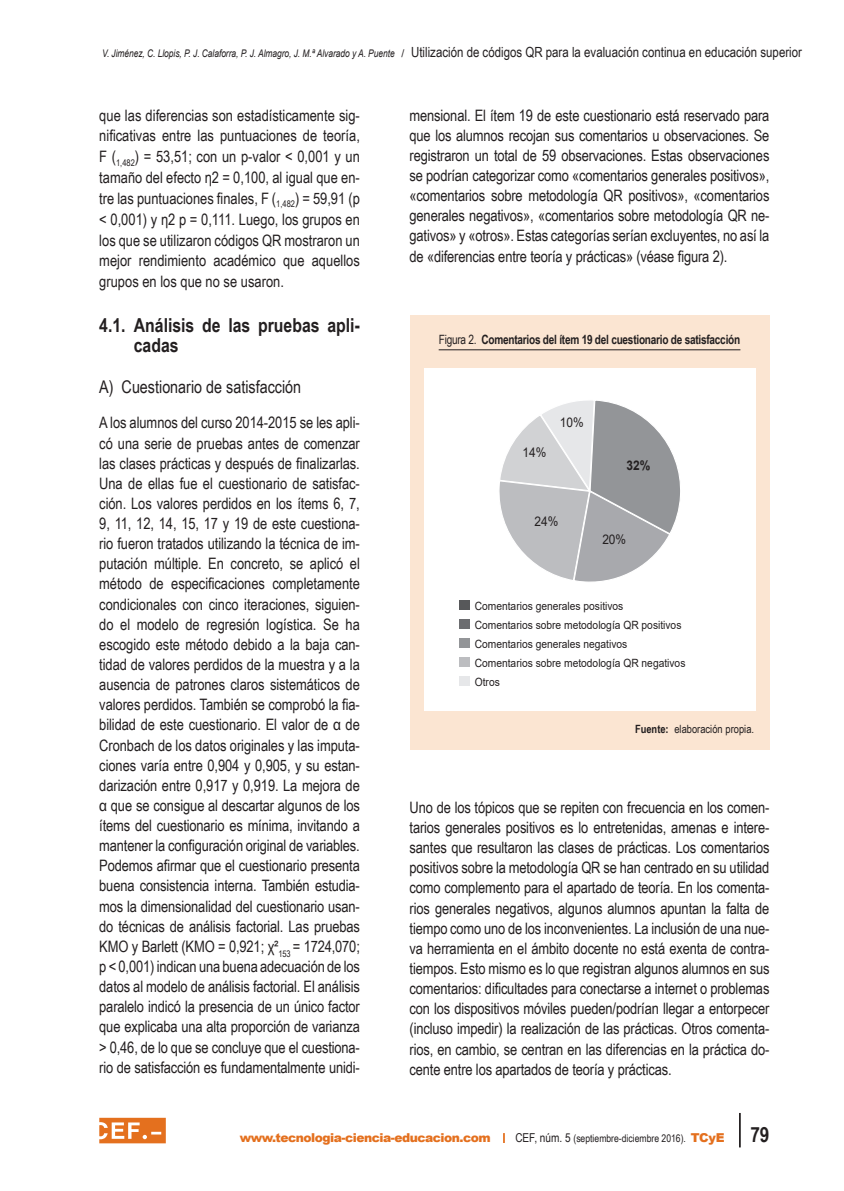
<style>
.page{position:relative;width:844px;height:1191px;background:#fff}
.page>*{position:absolute;margin:0;border:0;box-sizing:border-box;transform-origin:0 0}
.epigrafe_1_1{font:700 19.25px/20.1px "Arial Narrow";color:#231f20}
.epigrafe_1_1_1{font:17.5px "Arial Narrow";color:#231f20}
.texto_general{font:15.75px/20.1px "Arial Narrow";letter-spacing:-.01em;color:#231f20;text-align:justify}
.t1{font:13.3px "Arial";color:#231f20;scale:.9 1}
.t2{font:700 13.3px "Arial";color:#231f20;scale:.9 1}
.texto_general-2{font:700 12.78px "Arial Narrow";letter-spacing:-.02em;color:#231f20;scale:.96 1}
.t3{font:900 12.25px "Arial";letter-spacing:-.04em;color:#e4701e}
.t4{font:11.38px "Arial";color:#231f20;scale:.9 1}
.nota_al_pie{font:11.38px "Arial Narrow";color:#231f20}
.t5{font:italic 10.5px "Arial";letter-spacing:-.005em;color:#231f20;scale:.8 1}
.t6{font:10.5px "Arial Narrow";color:#231f20}
.s1{font-style:normal}
.s2{font-family:"Arial Narrow";font-style:normal;font-size:14px}
.s3{font-weight:400}
.s4{font-weight:700}
.s5{font-size:12.25px}
.s6{font-family:"Arial";font-weight:900;font-size:12.25px;color:#e4701e}
.s7{font-weight:700;font-size:21px}
</style>
<div class="page">
<hr style="left:738px;top:1113px;width:2px;height:34px;background:#231f20">
<svg style="left:99px;top:1117px;width:67px;height:26px;background:#e99050"></svg>
<div style="left:409px;top:315px;width:360px;height:434px;background:#fbe5d2"></div>
<hr style="left:438px;top:349px;width:302px;height:1px;background:#231f20">
<div style="left:424px;top:368px;width:331px;height:342px;background:#fff"></div>
<svg style="left:499px;top:400px;width:181px;height:182px"></svg>
<div style="left:459px;top:600px;width:10px;height:10px;background:#57585a"></div>
<div style="left:459px;top:619px;width:10px;height:10px;background:#6c6d70"></div>
<div style="left:459px;top:638px;width:10px;height:10px;background:#939598"></div>
<div style="left:459px;top:657px;width:10px;height:10px;background:#bcbdc0"></div>
<div style="left:459px;top:676px;width:10px;height:10px;background:#e6e7e9"></div>
<p class="t5" style="left:102px;top:47px;width:876px">V. Jiménez, C. Llopis, P. J. Calaforra, P. J. Almagro, J. M.ª Alvarado y A. Puente <span class="s1">/</span> <span class="s2">Utilización de códigos QR para la evaluación continua en educación superior</span></p>
<p class="texto_general" style="left:99px;top:104px;width:262px;line-height:20.8px">que las diferencias son estadísticamente sig&shy;nificativas entre las puntuaciones de teoría, F (<sub>1,482</sub>) = 53,51; con un p-valor &lt; 0,001 y un tamaño del efecto η2 = 0,100, al igual que en&shy;tre las puntuaciones finales, F (<sub>1,482</sub>) = 59,91 (p &lt; 0,001) y η2 p = 0,111. Luego, los grupos en los que se utilizaron códigos QR mostraron un mejor rendimiento académico que aquellos grupos en los que no se usaron.</p>
<p class="epigrafe_1_1" style="left:134px;top:314px;width:227px;text-indent:-35px">4.1. Análisis de las pruebas apli&shy;cadas</p>
<p class="epigrafe_1_1_1" style="left:99px;top:374px;width:203px">A) Cuestionario de satisfacción</p>
<p class="texto_general" style="left:99px;top:412px;width:262px">A los alumnos del curso 2014-2015 se les apli&shy;có una serie de pruebas antes de comenzar las clases prácticas y después de finalizarlas.<br>Una de ellas fue el cuestionario de satisfac&shy;ción. Los valores perdidos en los ítems 6, 7, 9, 11, 12, 14, 15, 17 y 19 de este cuestiona&shy;rio fueron tratados utilizando la técnica de im&shy;putación múltiple. En concreto, se aplicó el método de especificaciones completamente condicionales con cinco iteraciones, siguien&shy;do el modelo de regresión logística. Se ha escogido este método debido a la baja can&shy;tidad de valores perdidos de la muestra y a la ausencia de patrones claros sistemáticos de valores perdidos. También se comprobó la fia&shy;bilidad de este cuestionario. El valor de α de Cronbach de los datos originales y las imputa&shy;ciones varía entre 0,904 y 0,905, y su estan&shy;darización entre 0,917 y 0,919. La mejora de α que se consigue al descartar algunos de los ítems del cuestionario es mínima, invitando a mantener la configuración original de variables.<br>Podemos afirmar que el cuestionario presenta buena consistencia interna. También estudia&shy;mos la dimensionalidad del cuestionario usan&shy;do técnicas de análisis factorial. Las pruebas KMO y Barlett (KMO = 0,921; χ²<sub>153</sub> = 1724,070; p &lt; 0,001) indican una buena adecuación de los datos al modelo de análisis factorial. El análisis paralelo indicó la presencia de un único factor que explicaba una alta proporción de varianza &gt; 0,46, de lo que se concluye que el cuestiona&shy;rio de satisfacción es fundamentalmente unidi-</p>
<p class="texto_general" style="left:409px;top:104px;width:361px">mensional. El ítem 19 de este cuestionario está reservado para que los alumnos recojan sus comentarios u observaciones. Se registraron un total de 59 observaciones. Estas observaciones se podrían categorizar como «comentarios generales positivos», «comentarios sobre metodología QR positivos», «comentarios generales negativos», «comentarios sobre metodología QR ne&shy;gativos» y «otros». Estas categorías serían excluyentes, no así la de «diferencias entre teoría y prácticas» (véase figura 2).</p>
<p class="texto_general-2" style="left:438px;top:329px;width:315px"><span class="s3">Figura 2.</span> Comentarios del ítem 19 del cuestionario de satisfacción</p>
<p class="t1" style="left:522px;top:443px;width:28px">14%</p>
<p class="t1" style="left:559px;top:413px;width:28px">10%</p>
<p class="t1" style="left:534px;top:512px;width:28px">24%</p>
<p class="t2" style="left:626px;top:456px;width:28px">32%</p>
<p class="t1" style="left:602px;top:529px;width:28px">20%</p>
<p class="t4" style="left:474px;top:598px;width:166px">Comentarios generales positivos</p>
<p class="t4" style="left:474px;top:617px;width:231px">Comentarios sobre metodología QR positivos</p>
<p class="t4" style="left:474px;top:636px;width:171px">Comentarios generales negativos</p>
<p class="t4" style="left:474px;top:655px;width:235px">Comentarios sobre metodología QR negativos</p>
<p class="t4" style="left:474px;top:674px;width:29px">Otros</p>
<p class="nota_al_pie" style="left:635px;top:720px;width:120px"><span class="s4">Fuente:</span> elaboración propia.</p>
<p class="texto_general" style="left:409px;top:796px;width:361px">Uno de los tópicos que se repiten con frecuencia en los comen&shy;tarios generales positivos es lo entretenidas, amenas e intere&shy;santes que resultaron las clases de prácticas. Los comentarios positivos sobre la metodología QR se han centrado en su utilidad como complemento para el apartado de teoría. En los comenta&shy;rios generales negativos, algunos alumnos apuntan la falta de tiempo como uno de los inconvenientes. La inclusión de una nue&shy;va herramienta en el ámbito docente no está exenta de contra&shy;tiempos. Esto mismo es lo que registran algunos alumnos en sus comentarios: dificultades para conectarse a internet o problemas con los dispositivos móviles pueden/podrían llegar a entorpecer (incluso impedir) la realización de las prácticas. Otros comenta&shy;rios, en cambio, se centran en las diferencias en la práctica do&shy;cente entre los apartados de teoría y prácticas.</p>
<p class="t3" style="left:240px;top:1129px;width:252px">www.tecnologia-ciencia-educacion.com</p>
<p class="t6" style="left:515px;top:1130px;width:255px"><span class="s5">CEF, núm. 5</span> (septiembre-diciembre 2016). <span class="s6">TCyE</span> <span class="s7">79</span></p>
</div>
